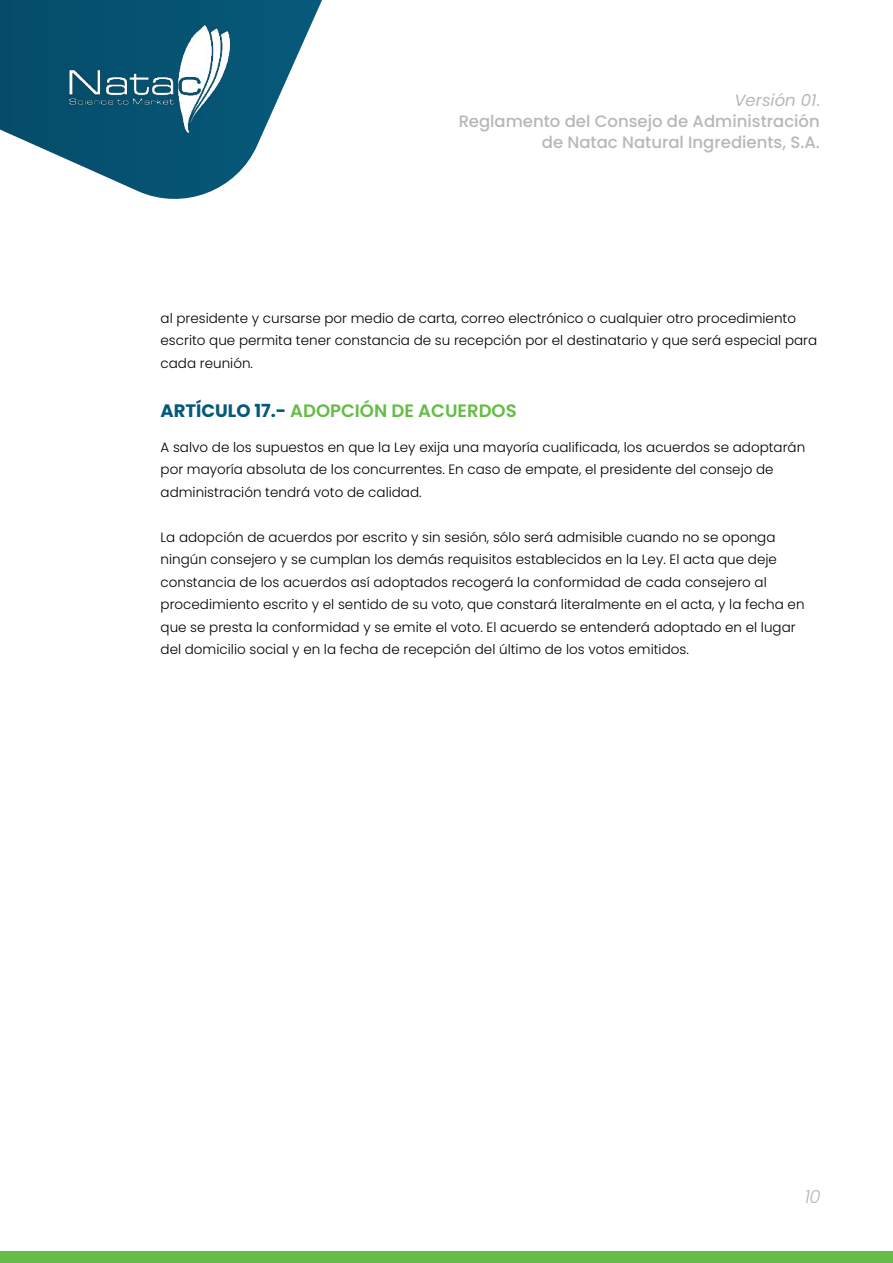
<style>
.page{position:relative;width:893px;height:1263px;background:#fff}
.page>*{position:absolute;margin:0;border:0;box-sizing:border-box;transform-origin:0 0}
.t1{font:600 18px "Poppins";color:#65bc46}
.t2{font:italic 300 18px "Poppins";color:#84878c}
.t3{font:500 16.5px/21px "Poppins";color:#84878c;text-align:right}
.t4{font:300 13.5px/22.5px "Poppins";color:#000}
.s1{font-weight:400;font-style:italic}
.s2{font-weight:400}
.s3{font-weight:700;color:#06597a}
</style>
<div class="page">
<svg style="left:0;top:0;width:322px;height:199px"></svg>
<img style="left:57px;top:9px;width:186px;height:137px">
<div style="left:0;top:1251px;width:893px;height:12px;background:#65bc46"></div>
<p class="t3" style="left:458px;top:90px;width:363px"><span class="s1">Versión 01</span><span class="s2">.<br></span>Reglamento del Consejo de Administración de Natac Natural Ingredients, S.A.</p>
<p class="t4" style="left:161px;top:307px;width:658px">al presidente y cursarse por medio de carta, correo electrónico o cualquier otro procedimiento escrito que permita tener constancia de su recepción por el destinatario y que será especial para cada reunión.</p>
<h1 class="t1" style="left:161px;top:401px;width:358px"><span class="s3">ARTÍCULO 17.-</span> ADOPCIÓN DE ACUERDOS</h1>
<p class="t4" style="left:161px;top:436px;width:646px">A salvo de los supuestos en que la Ley exija una mayoría cualificada, los acuerdos se adoptarán por mayoría absoluta de los concurrentes. En caso de empate, el presidente del consejo de administración tendrá voto de calidad.</p>
<p class="t4" style="left:161px;top:526px;width:645px">La adopción de acuerdos por escrito y sin sesión, sólo será admisible cuando no se oponga ningún consejero y se cumplan los demás requisitos establecidos en la Ley. El acta que deje constancia de los acuerdos así adoptados recogerá la conformidad de cada consejero al procedimiento escrito y el sentido de su voto, que constará literalmente en el acta, y la fecha en que se presta la conformidad y se emite el voto. El acuerdo se entenderá adoptado en el lugar del domicilio social y en la fecha de recepción del último de los votos emitidos.</p>
<h1 class="t2" style="left:804px;top:1186px;width:18px">10</h1>
</div>
